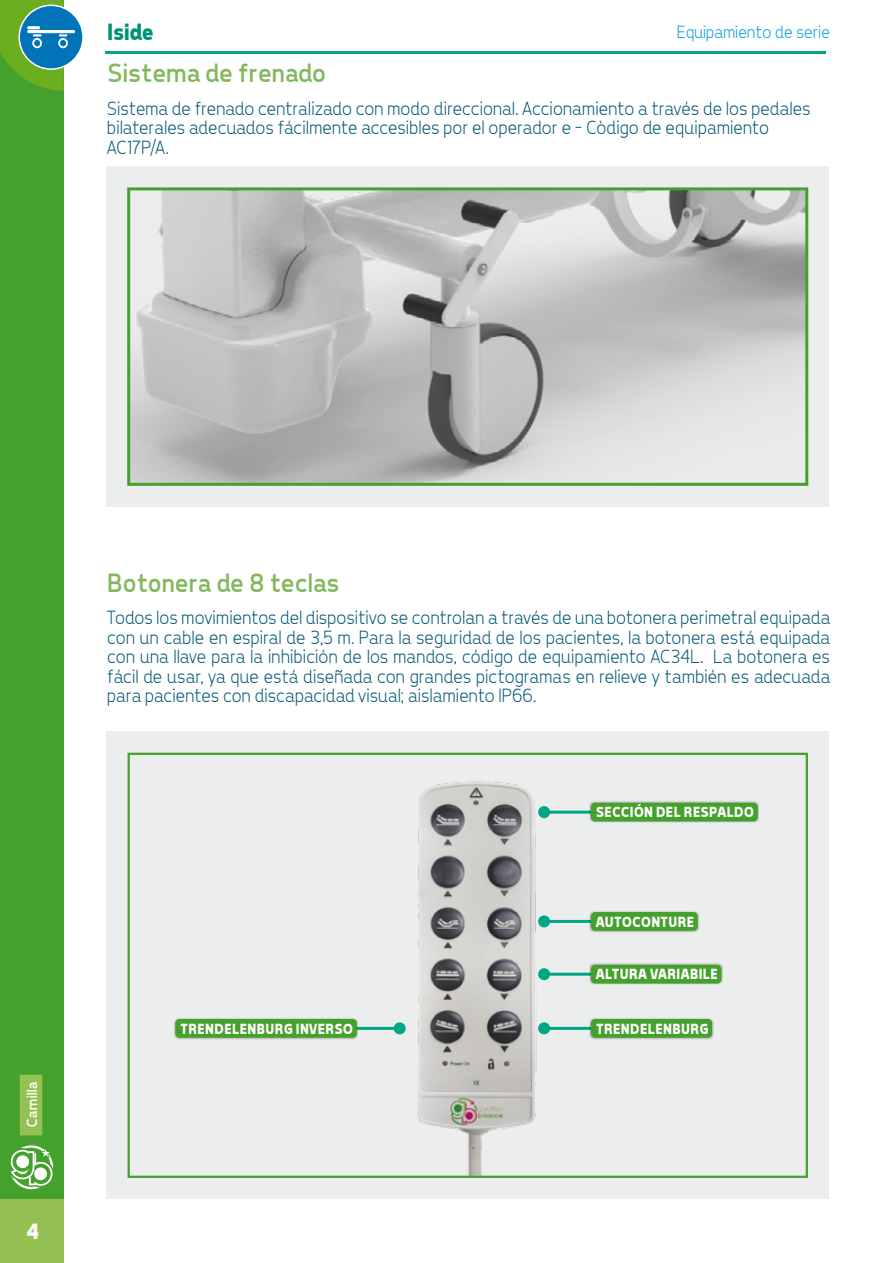
<style>
.page{position:relative;width:893px;height:1263px;background:#fff}
.page>*{position:absolute;margin:0;border:0;box-sizing:border-box;transform-origin:0 0}
.t1{font:27px "Tepeno Sans";color:#83b85f}
.t2{font:700 24px "Tepeno Sans";letter-spacing:-.02em;color:#009274}
.t3{font:700 22.5px "Tepeno Sans";color:#fff}
.t4{font:300 19.5px/19.5px "Tepeno Sans";color:#005674}
.t5{font:300 18px "Tepeno Sans";color:#009ee0}
.t6{font:700 15px "Tepeno Sans";letter-spacing:.02em;color:#fff}
.t7{font:15px "Tepeno Sans";letter-spacing:.025em;color:#fff}
</style>
<div class="page">
<hr style="left:106px;top:51px;width:720px;height:2px;background:#00a785">
<div style="left:0;top:0;width:64px;height:1263px;background:#44a12b"></div>
<div style="left:0;top:1199px;width:64px;height:64px;background:#95c154"></div>
<svg style="left:11px;top:1145px;width:42px;height:44px"></svg>
<div style="left:19px;top:5px;width:64px;height:64px;background:#0073b9;border-radius:50%"></div>
<div style="left:20px;top:1075px;width:22px;height:60px;background:#95c154"></div>
<div style="left:106px;top:167px;width:723px;height:340px;background:#eceded"></div>
<img style="left:131px;top:191px;width:673px;height:291px">
<div style="left:127px;top:187px;width:681px;height:299px;border:3px solid #44a12b"></div>
<div style="left:106px;top:731px;width:723px;height:468px;background:#eceded"></div>
<img style="left:178px;top:781px;width:531px;height:394px">
<div style="left:128px;top:753px;width:680px;height:425px;border:2px solid #44a12b"></div>
<hr style="left:544px;top:811px;width:53px;height:3px;background:#00a785">
<div style="left:538px;top:806px;width:12px;height:12px;background:#00a785;border-radius:50%"></div>
<hr style="left:544px;top:920px;width:53px;height:3px;background:#00a785">
<div style="left:538px;top:915px;width:12px;height:12px;background:#00a785;border-radius:50%"></div>
<hr style="left:544px;top:973px;width:53px;height:3px;background:#00a785">
<div style="left:538px;top:968px;width:12px;height:12px;background:#00a785;border-radius:50%"></div>
<hr style="left:544px;top:1027px;width:53px;height:3px;background:#00a785">
<div style="left:538px;top:1022px;width:12px;height:12px;background:#00a785;border-radius:50%"></div>
<hr style="left:347px;top:1027px;width:53px;height:3px;background:#00a785">
<div style="left:394px;top:1022px;width:12px;height:12px;background:#00a785;border-radius:50%"></div>
<div style="left:173px;top:1017px;width:185px;height:22px;background:#d3d4d4"></div>
<div style="left:175px;top:1019px;width:182px;height:19px;background:#44a12b;border-radius:4px"></div>
<div style="left:589px;top:800px;width:170px;height:23px;background:#000;opacity:.3"></div>
<div style="left:591px;top:803px;width:167px;height:18px;background:#44a12b;border-radius:4px"></div>
<div style="left:589px;top:910px;width:110px;height:22px;background:#000;opacity:.3"></div>
<div style="left:591px;top:912px;width:107px;height:19px;background:#44a12b;border-radius:4px"></div>
<div style="left:589px;top:963px;width:134px;height:22px;background:#000;opacity:.3"></div>
<div style="left:591px;top:965px;width:130px;height:18px;background:#44a12b;border-radius:4px"></div>
<div style="left:589px;top:1017px;width:125px;height:22px;background:#000;opacity:.3"></div>
<div style="left:591px;top:1019px;width:121px;height:19px;background:#44a12b;border-radius:4px"></div>
<hr style="left:27px;top:30px;width:48px;height:3px;background:#fff;border-radius:2px">
<svg style="left:0;top:0;width:68px;height:91px"></svg>
<p class="t2" style="left:106px;top:18px;width:48px">Iside</p>
<p class="t5" style="left:676px;top:21px;width:154px">Equipamiento de serie</p>
<h1 class="t1" style="left:106px;top:57px;width:220px">Sistema de frenado</h1>
<p class="t4" style="left:106px;top:98px;width:705px">Sistema de frenado centralizado con modo direccional. Accionamiento a través de los pedales bilaterales adecuados fácilmente accesibles por el operador e - Còdigo de equipamiento<br>AC17P/A.</p>
<p class="t7" style="left:23px;top:1128px;width:48px;rotate:-90deg">Camilla</p>
<p class="t3" style="left:25px;top:1218px;width:15px">4</p>
<h1 class="t1" style="left:106px;top:567px;width:233px">Botonera de 8 teclas</h1>
<p class="t4" style="left:106px;top:607px;width:724px;text-align:justify">Todos los movimientos del dispositivo se controlan a través de una botonera perimetral equipada con un cable en espiral de 3,5 m. Para la seguridad de los pacientes, la botonera está equipada con una llave para la inhibición de los mandos, código de equipamiento AC34L. La botonera es fácil de usar, ya que está diseñada con grandes pictogramas en relieve y también es adecuada para pacientes con discapacidad visual; aislamiento IP66.</p>
<p class="t6" style="left:595px;top:803px;width:160px">SECCIÓN DEL RESPALDO</p>
<p class="t6" style="left:595px;top:913px;width:100px">AUTOCONTURE</p>
<p class="t6" style="left:179px;top:1019px;width:175px">TRENDELENBURG INVERSO</p>
<p class="t6" style="left:595px;top:965px;width:123px">ALTURA VARIABILE</p>
<p class="t6" style="left:595px;top:1019px;width:114px">TRENDELENBURG</p>
</div>
